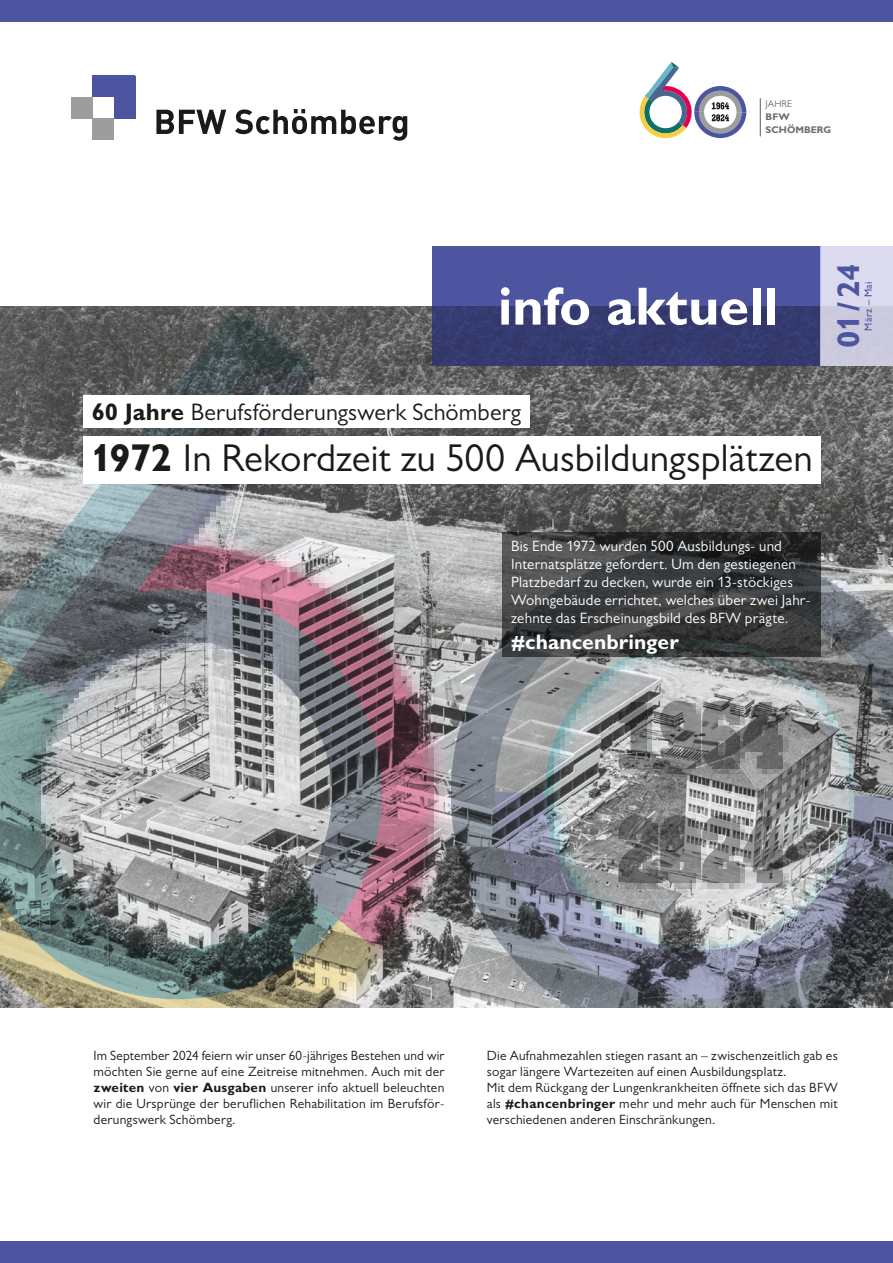
<style>
.page{position:relative;width:893px;height:1263px;background:#fff}
.page>*{position:absolute;margin:0;border:0;box-sizing:border-box;transform-origin:0 0}
.t1{font:700 54px "Gill Sans MT Pro";letter-spacing:-.005em;color:#fff}
.t2{font:39px "Gill Sans MT Pro";color:#1a1a18}
.t3{font:700 31.5px "Gill Sans MT Pro";color:#4d55a1}
.t4{font:24px "Gill Sans MT Pro";letter-spacing:.01em;color:#1a1a18}
.t5{font:700 21px "Gill Sans MT Pro";color:#fff}
.t6{font:15px/18px "Gill Sans MT Pro";letter-spacing:.01em;color:#fff}
.t7{font:13.5px/16.2px "Gill Sans MT Pro";letter-spacing:.02em;color:#1a1a18;text-align:justify}
.t8{font:500 10.5px "Gill Sans MT Pro";letter-spacing:.035em;color:#4d55a1}
.t9{font:700 9.75px/12.8px "Gill Sans MT Pro";color:#6f6f6e}
.t10{font:9.75px "Gill Sans MT Pro";color:#6f6f6e}
.s1{font-weight:700}
</style>
<div class="page">
<div style="left:0;top:1242px;width:893px;height:21px;background:#4d55a1"></div>
<div style="left:0;top:0;width:893px;height:21px;background:#4d55a1"></div>
<img style="left:1px;top:306px;width:892px;height:702px">
<svg style="left:449px;top:797px;width:444px;height:211px;background:#81858d"></svg>
<svg style="left:458px;top:544px;width:435px;height:253px;background:#919496"></svg>
<svg style="left:306px;top:513px;width:152px;height:434px;background:#98868c"></svg>
<svg style="left:1px;top:313px;width:231px;height:329px;background:#636464"></svg>
<svg style="left:232px;top:313px;width:74px;height:56px;background:#47504f"></svg>
<svg style="left:15px;top:369px;width:291px;height:273px;background:#807e83"></svg>
<svg style="left:1px;top:642px;width:372px;height:366px;background:#8f9391"></svg>
<svg style="left:619px;top:701px;width:163px;height:68px;background:#777878"></svg>
<svg style="left:618px;top:815px;width:164px;height:68px;background:#7f7f7f"></svg>
<svg style="left:432px;top:247px;width:389px;height:119px;background:#414787"></svg>
<div style="left:821px;top:247px;width:72px;height:119px;background:#cfcee2"></div>
<div style="left:114px;top:76px;width:21px;height:43px;background:#4d55a1"></div>
<div style="left:92px;top:76px;width:43px;height:21px;background:#4d55a1"></div>
<div style="left:71px;top:97px;width:21px;height:22px;background:#9c9d9d"></div>
<div style="left:92px;top:119px;width:22px;height:21px;background:#9c9d9d"></div>
<svg style="left:156px;top:110px;width:70px;height:24px"></svg>
<svg style="left:235px;top:109px;width:172px;height:32px"></svg>
<div style="left:83px;top:395px;width:447px;height:33px;background:#fff"></div>
<div style="left:83px;top:436px;width:738px;height:48px;background:#fff"></div>
<svg style="left:503px;top:532px;width:318px;height:125px;background:#393b3b"></svg>
<svg style="left:639px;top:62px;width:107px;height:77px"></svg>
<hr style="left:760px;top:99px;width:1px;height:37px;background:#6f6f6e">
<p class="t10" style="left:766px;top:98px;width:28px">JAHRE</p>
<p class="t9" style="left:766px;top:110px;width:67px">BFW<br>SCHÖMBERG</p>
<h1 class="t1" style="left:498px;top:273px;width:282px">info aktuell</h1>
<h3 class="t4" style="left:92px;top:398px;width:431px"><span class="s1">60 Jahre</span> Berufsförderungswerk Schömberg</h3>
<h2 class="t2" style="left:90px;top:436px;width:724px"><span class="s1">1972</span> In Rekordzeit zu 500 Ausbildungsplätzen</h2>
<p class="t6" style="left:511px;top:537px;width:300px">Bis Ende 1972 wurden 500 Ausbildungs- und Internatsplätze gefordert. Um den gestiegenen Platzbedarf zu decken, wurde ein 13-stöckiges Wohngebäude errichtet, welches über zwei Jahr&shy;zehnte das Erscheinungsbild des BFW prägte.</p>
<h3 class="t5" style="left:511px;top:628px;width:169px">#chancenbringer</h3>
<h3 class="t3" style="left:829px;top:348px;width:86px;rotate:-90deg">01/24</h3>
<p class="t8" style="left:862px;top:331px;width:50px;rotate:-90deg">März – Mai</p>
<p class="t7" style="left:94px;top:1047px;width:352px">Im September 2024 feiern wir unser 60-jähriges Bestehen und wir möchten Sie gerne auf eine Zeitreise mitnehmen. Auch mit der <span class="s1">zweiten</span> von <span class="s1">vier Ausgaben</span> unserer info aktuell beleuchten wir die Ursprünge der beruflichen Rehabilitation im Berufsför&shy;derungswerk Schömberg.</p>
<p class="t7" style="left:487px;top:1047px;width:352px;text-align:left">Die Aufnahmezahlen stiegen rasant an – zwischenzeitlich gab es sogar längere Wartezeiten auf einen Ausbildungsplatz.<br>Mit dem Rückgang der Lungenkrankheiten öffnete sich das BFW als <span class="s1">#chancenbringer</span> mehr und mehr auch für Menschen mit verschiedenen anderen Einschränkungen.</p>
</div>
